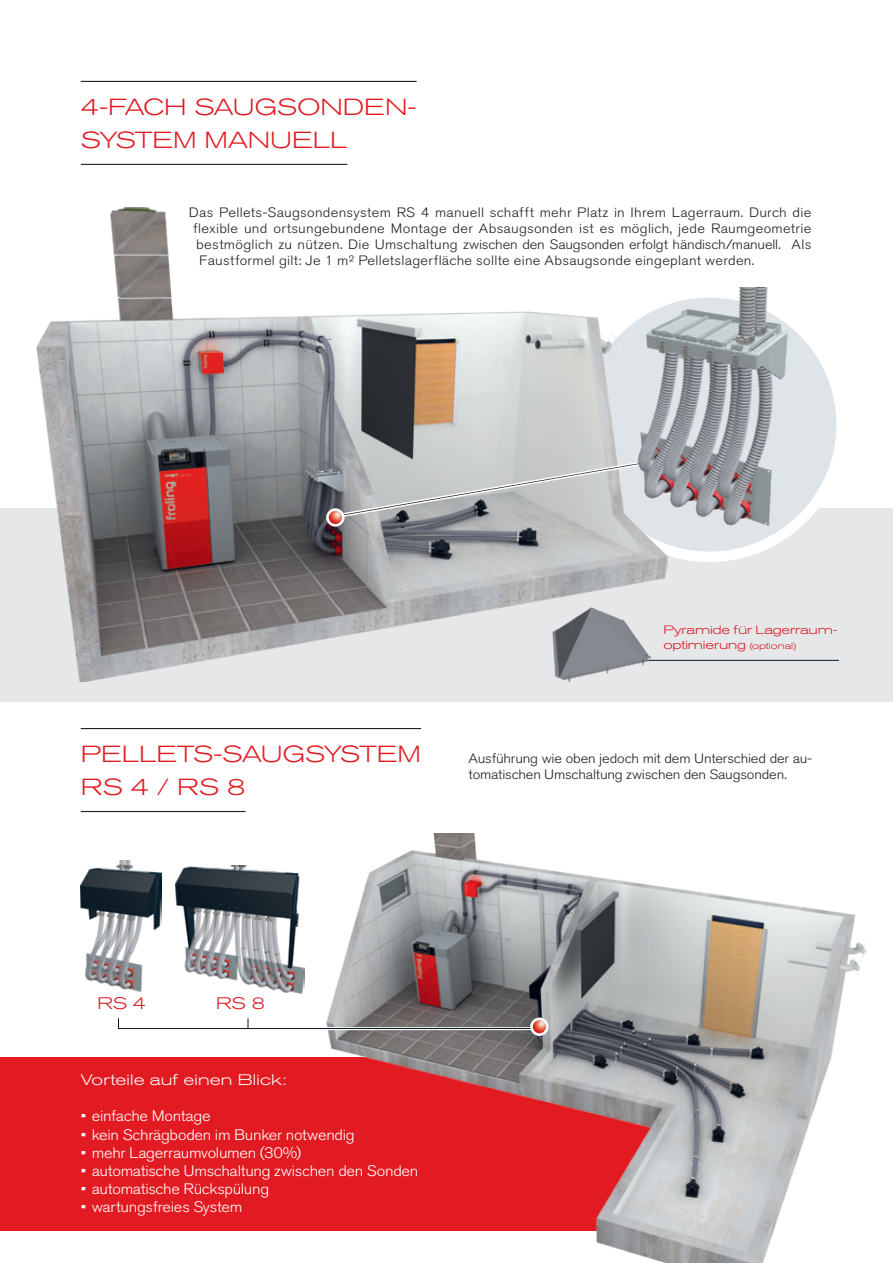
<style>
.page{position:relative;width:893px;height:1263px;background:#fff}
.page>*{position:absolute;margin:0;border:0;box-sizing:border-box;transform-origin:0 0}
.t1{font:300 expanded 23.1px "Akzidenz Grotesk BQ";color:#e21a21;scale:1.08 1}
.t2{font:300 expanded 16.65px "Akzidenz Grotesk BQ";color:#dc1820;scale:1.08 1}
.t3{font:300 15.15px "Akzidenz Grotesk BQ";letter-spacing:-.02em;color:#fff;scale:1.08 1}
.t4{font:300 expanded 15.15px "Akzidenz Grotesk BQ";letter-spacing:.01em;color:#fff;scale:1.08 1}
.t5{font:300 13.5px "Akzidenz Grotesk BQ";letter-spacing:.015em;color:#231f20;scale:1.08 1}
.t6{font:300 13.5px/16.2px "Akzidenz Grotesk BQ";letter-spacing:-.01em;color:#231f20;scale:1.08 1}
.t7{font:300 13.5px "Akzidenz Grotesk BQ";letter-spacing:-.005em;color:#231f20;scale:1.08 1}
.t8{font:300 expanded 12px "Akzidenz Grotesk BQ";letter-spacing:-.01em;color:#dc1820;scale:1.08 1}
.s1{font-size:9px}
</style>
<div class="page">
<div style="left:0;top:508px;width:893px;height:194px;background:#e6e7e9"></div>
<svg style="left:577px;top:292px;width:265px;height:265px;fill:#dfe4e8"></svg>
<div style="left:572px;top:287px;width:275px;height:275px;border:10px solid #fff;border-radius:50%"></div>
<div style="left:0;top:1057px;width:661px;height:173px;background:#e21a21"></div>
<img style="left:326px;top:834px;width:540px;height:429px">
<img style="left:36px;top:207px;width:632px;height:475px">
<img style="left:175px;top:865px;width:130px;height:128px">
<img style="left:81px;top:860px;width:81px;height:132px">
<img style="left:633px;top:288px;width:159px;height:245px">
<svg style="left:326px;top:508px;width:18px;height:19px"></svg>
<svg style="left:329px;top:452px;width:360px;height:72px;background:#b9babb"></svg>
<svg style="left:530px;top:1017px;width:19px;height:19px"></svg>
<svg style="left:118px;top:1018px;width:428px;height:15px"></svg>
<hr style="left:81px;top:164px;width:266px;height:1px;background:#231f20">
<hr style="left:81px;top:81px;width:336px;height:1px;background:#231f20">
<hr style="left:81px;top:811px;width:165px;height:1px;background:#231f20">
<hr style="left:81px;top:728px;width:340px;height:1px;background:#231f20">
<hr style="left:600px;top:660px;width:239px;height:1px;background:#071822">
<img style="left:552px;top:607px;width:99px;height:75px">
<p class="t1" style="left:81px;top:94px;width:312px">4-FACH SAUGSONDEN-</p>
<p class="t1" style="left:81px;top:127px;width:248px">SYSTEM MANUELL</p>
<p class="t5" style="left:189px;top:204px;width:578px">Das Pellets-Saugsondensystem RS 4 manuell schafft mehr Platz in Ihrem Lagerraum. Durch die</p>
<p class="t5" style="left:193px;top:221px;width:574px">flexible und ortsungebundene Montage der Absaugsonden ist es möglich, jede Raumgeometrie</p>
<p class="t7" style="left:196px;top:237px;width:571px">bestmöglich zu nützen. Die Umschaltung zwischen den Saugsonden erfolgt händisch/manuell. Als</p>
<p class="t5" style="left:199px;top:253px;width:515px">Faustformel gilt: Je 1 m² Pelletslagerfläche sollte eine Absaugsonde eingeplant werden.</p>
<p class="t1" style="left:81px;top:741px;width:317px">PELLETS-SAUGSYSTEM</p>
<p class="t1" style="left:81px;top:774px;width:154px">RS 4 / RS 8</p>
<p class="t8" style="left:663px;top:623px;width:163px">Pyramide für Lagerraum-</p>
<p class="t8" style="left:663px;top:637px;width:125px">optimierung <span class="s1">(optional)</span></p>
<p class="t6" style="left:469px;top:750px;width:320px">Ausführung wie oben jedoch mit dem Unterschied der au&shy;tomatischen Umschaltung zwischen den Saugsonden.</p>
<p class="t2" style="left:97px;top:994px;width:47px">RS 4</p>
<p class="t2" style="left:216px;top:994px;width:47px">RS 8</p>
<p class="t4" style="left:81px;top:1071px;width:192px">Vorteile auf einen Blick:</p>
<p class="t3" style="left:81px;top:1108px;width:122px">• einfache Montage</p>
<p class="t3" style="left:81px;top:1126px;width:255px">• kein Schrägboden im Bunker notwendig</p>
<p class="t3" style="left:81px;top:1144px;width:206px">• mehr Lagerraumvolumen (30%)</p>
<p class="t3" style="left:81px;top:1162px;width:314px">• automatische Umschaltung zwischen den Sonden</p>
<p class="t3" style="left:81px;top:1180px;width:176px">• automatische Rückspülung</p>
<p class="t3" style="left:81px;top:1198px;width:151px">• wartungsfreies System</p>
</div>
